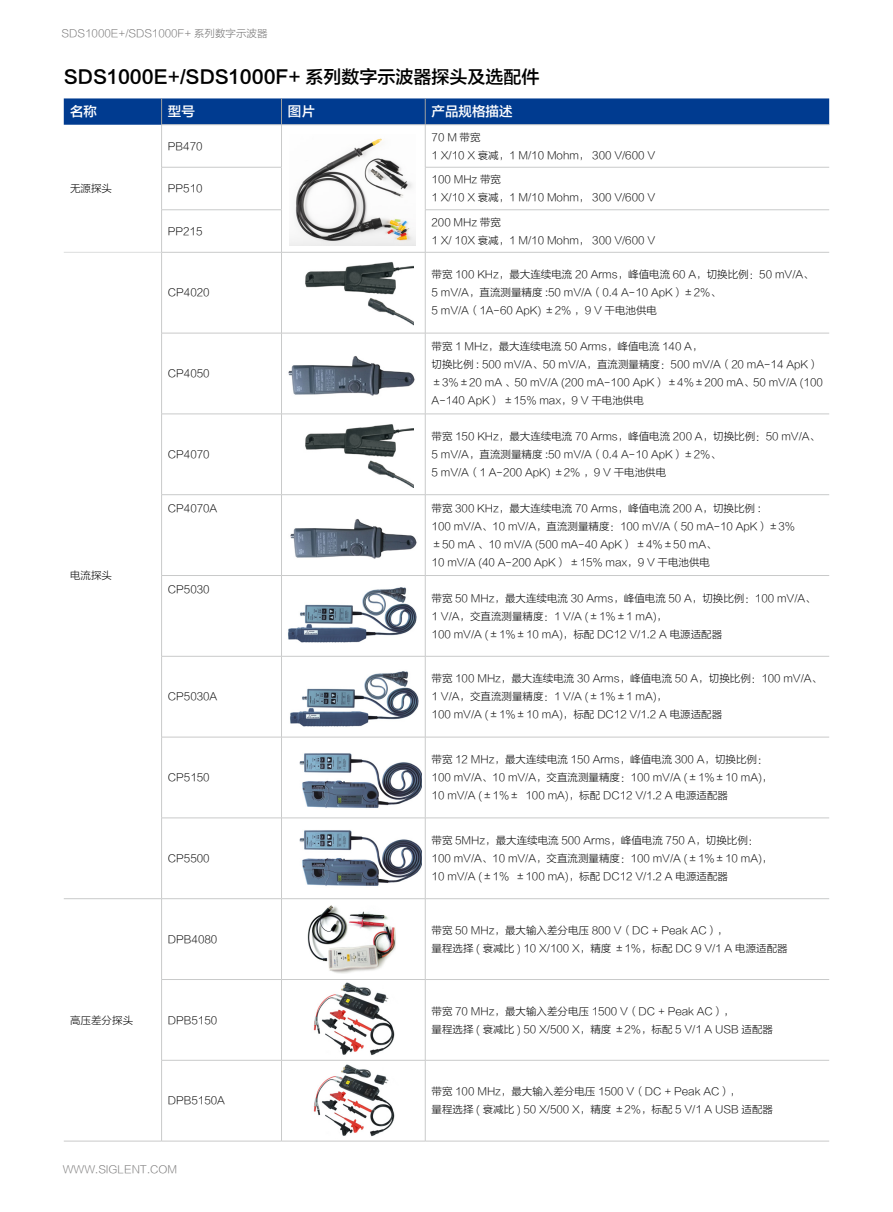
<style>
.page{position:relative;width:893px;height:1212px;background:#fff}
.page>*{position:absolute;margin:0;border:0;box-sizing:border-box;transform-origin:0 0}
.t1{font:18px "FZLTZHK GBK1 0";color:#000}
.t2{font:13.5px "FZLTZHK GBK1 0";color:#fff}
.t3{font:10.5px/18px "FZLTKHK GBK1 0";color:#000}
.t4{font:10.5px "FZLTKHK GBK1 0";color:#727171}
</style>
<div class="page">
<svg style="left:162px;top:415px;width:667px;height:241px"></svg>
<div style="left:64px;top:98px;width:765px;height:27px;background:#003b90"></div>
<hr style="left:64px;top:1141px;width:98px;height:1px;background:#c9caca">
<hr style="left:64px;top:898px;width:98px;height:1px;background:#c9caca">
<hr style="left:161px;top:124px;width:120px;height:1px;background:#c9caca">
<hr style="left:161px;top:125px;width:1px;height:42px;background:#c9caca">
<hr style="left:425px;top:124px;width:404px;height:1px;background:#c9caca">
<hr style="left:161px;top:167px;width:121px;height:1px;background:#c9caca">
<hr style="left:161px;top:167px;width:1px;height:43px;background:#c9caca">
<hr style="left:425px;top:167px;width:404px;height:1px;background:#c9caca">
<hr style="left:161px;top:209px;width:121px;height:1px;background:#c9caca">
<hr style="left:161px;top:210px;width:1px;height:42px;background:#c9caca">
<hr style="left:425px;top:209px;width:404px;height:1px;background:#c9caca">
<hr style="left:161px;top:252px;width:120px;height:1px;background:#c9caca">
<hr style="left:161px;top:252px;width:1px;height:81px;background:#c9caca">
<hr style="left:281px;top:252px;width:1px;height:81px;background:#c9caca">
<hr style="left:425px;top:252px;width:404px;height:1px;background:#c9caca">
<hr style="left:425px;top:252px;width:1px;height:81px;background:#c9caca">
<hr style="left:161px;top:333px;width:120px;height:1px;background:#c9caca">
<hr style="left:161px;top:333px;width:1px;height:81px;background:#c9caca">
<hr style="left:281px;top:333px;width:144px;height:1px;background:#c9caca">
<hr style="left:281px;top:333px;width:1px;height:81px;background:#c9caca">
<hr style="left:425px;top:333px;width:404px;height:1px;background:#c9caca">
<hr style="left:425px;top:333px;width:1px;height:81px;background:#c9caca">
<hr style="left:161px;top:414px;width:120px;height:1px;background:#c9caca">
<hr style="left:161px;top:414px;width:1px;height:80px;background:#c9caca">
<hr style="left:281px;top:414px;width:144px;height:1px;background:#c9caca">
<hr style="left:281px;top:414px;width:1px;height:80px;background:#c9caca">
<hr style="left:425px;top:414px;width:404px;height:1px;background:#c9caca">
<hr style="left:425px;top:414px;width:1px;height:80px;background:#c9caca">
<hr style="left:161px;top:494px;width:120px;height:1px;background:#c9caca">
<hr style="left:161px;top:495px;width:1px;height:80px;background:#c9caca">
<hr style="left:281px;top:494px;width:144px;height:1px;background:#c9caca">
<hr style="left:281px;top:495px;width:1px;height:80px;background:#c9caca">
<hr style="left:425px;top:494px;width:404px;height:1px;background:#c9caca">
<hr style="left:425px;top:495px;width:1px;height:80px;background:#c9caca">
<hr style="left:161px;top:575px;width:120px;height:1px;background:#c9caca">
<hr style="left:161px;top:576px;width:1px;height:80px;background:#c9caca">
<hr style="left:281px;top:575px;width:144px;height:1px;background:#c9caca">
<hr style="left:281px;top:576px;width:1px;height:80px;background:#c9caca">
<hr style="left:425px;top:575px;width:404px;height:1px;background:#c9caca">
<hr style="left:425px;top:576px;width:1px;height:80px;background:#c9caca">
<hr style="left:161px;top:656px;width:120px;height:1px;background:#c9caca">
<hr style="left:161px;top:656px;width:1px;height:81px;background:#c9caca">
<hr style="left:281px;top:656px;width:144px;height:1px;background:#c9caca">
<hr style="left:281px;top:656px;width:1px;height:81px;background:#c9caca">
<hr style="left:425px;top:656px;width:404px;height:1px;background:#c9caca">
<hr style="left:425px;top:656px;width:1px;height:81px;background:#c9caca">
<hr style="left:161px;top:737px;width:120px;height:1px;background:#c9caca">
<hr style="left:161px;top:737px;width:1px;height:81px;background:#c9caca">
<hr style="left:281px;top:737px;width:144px;height:1px;background:#c9caca">
<hr style="left:281px;top:737px;width:1px;height:81px;background:#c9caca">
<hr style="left:425px;top:737px;width:404px;height:1px;background:#c9caca">
<hr style="left:425px;top:737px;width:1px;height:81px;background:#c9caca">
<hr style="left:161px;top:818px;width:120px;height:1px;background:#c9caca">
<hr style="left:161px;top:818px;width:1px;height:80px;background:#c9caca">
<hr style="left:281px;top:818px;width:144px;height:1px;background:#c9caca">
<hr style="left:281px;top:818px;width:1px;height:80px;background:#c9caca">
<hr style="left:425px;top:818px;width:404px;height:1px;background:#c9caca">
<hr style="left:425px;top:818px;width:1px;height:80px;background:#c9caca">
<hr style="left:162px;top:898px;width:119px;height:1px;background:#c9caca">
<hr style="left:161px;top:899px;width:1px;height:80px;background:#c9caca">
<hr style="left:281px;top:898px;width:144px;height:1px;background:#c9caca">
<hr style="left:281px;top:899px;width:1px;height:80px;background:#c9caca">
<hr style="left:425px;top:898px;width:404px;height:1px;background:#c9caca">
<hr style="left:425px;top:899px;width:1px;height:80px;background:#c9caca">
<hr style="left:161px;top:979px;width:120px;height:1px;background:#c9caca">
<hr style="left:161px;top:980px;width:1px;height:80px;background:#c9caca">
<hr style="left:281px;top:979px;width:144px;height:1px;background:#c9caca">
<hr style="left:281px;top:980px;width:1px;height:80px;background:#c9caca">
<hr style="left:425px;top:979px;width:404px;height:1px;background:#c9caca">
<hr style="left:425px;top:980px;width:1px;height:80px;background:#c9caca">
<hr style="left:161px;top:1060px;width:120px;height:1px;background:#c9caca">
<hr style="left:161px;top:1060px;width:1px;height:81px;background:#c9caca">
<hr style="left:281px;top:1060px;width:144px;height:1px;background:#c9caca">
<hr style="left:281px;top:1060px;width:1px;height:81px;background:#c9caca">
<hr style="left:425px;top:1060px;width:404px;height:1px;background:#c9caca">
<hr style="left:425px;top:1060px;width:1px;height:81px;background:#c9caca">
<hr style="left:162px;top:1141px;width:119px;height:1px;background:#c9caca">
<hr style="left:281px;top:1141px;width:144px;height:1px;background:#c9caca">
<hr style="left:425px;top:1141px;width:404px;height:1px;background:#c9caca">
<hr style="left:281px;top:124px;width:144px;height:1px;background:#c9caca">
<hr style="left:281px;top:125px;width:1px;height:42px;background:#c9caca">
<hr style="left:425px;top:125px;width:1px;height:42px;background:#c9caca">
<hr style="left:281px;top:167px;width:1px;height:43px;background:#c9caca">
<hr style="left:425px;top:167px;width:1px;height:43px;background:#c9caca">
<hr style="left:281px;top:210px;width:1px;height:42px;background:#c9caca">
<hr style="left:425px;top:210px;width:1px;height:42px;background:#c9caca">
<hr style="left:281px;top:252px;width:144px;height:1px;background:#c9caca">
<hr style="left:64px;top:252px;width:97px;height:1px;background:#dcdddd">
<img style="left:305px;top:262px;width:109px;height:63px">
<img style="left:288px;top:504px;width:132px;height:69px">
<img style="left:288px;top:356px;width:127px;height:40px">
<img style="left:294px;top:419px;width:120px;height:69px">
<img style="left:284px;top:585px;width:136px;height:60px">
<img style="left:290px;top:671px;width:129px;height:56px">
<img style="left:299px;top:753px;width:123px;height:55px">
<img style="left:299px;top:830px;width:123px;height:56px">
<img style="left:307px;top:905px;width:89px;height:69px">
<img style="left:313px;top:982px;width:82px;height:74px">
<img style="left:313px;top:1064px;width:82px;height:73px">
<img style="left:289px;top:138px;width:126px;height:108px">
<p class="t4" style="left:62px;top:27px;width:207px">SDS1000E+/SDS1000F+ 系列数字示波器</p>
<h1 class="t1" style="left:64px;top:67px;width:477px">SDS1000E+/SDS1000F+ 系列数字示波器探头及选配件</h1>
<p class="t2" style="left:70px;top:104px;width:28px">名称</p>
<p class="t2" style="left:168px;top:104px;width:28px">型号</p>
<p class="t2" style="left:288px;top:104px;width:28px">图片</p>
<p class="t2" style="left:432px;top:104px;width:82px">产品规格描述</p>
<p class="t3" style="left:168px;top:137px;width:36px">PB470</p>
<p class="t3" style="left:432px;top:128px;width:225px">70 M 带宽<br>1 X/10 X 衰减，1 M/10 Mohm， 300 V/600 V</p>
<p class="t3" style="left:70px;top:180px;width:43px">无源探头</p>
<p class="t3" style="left:168px;top:180px;width:36px">PP510</p>
<p class="t3" style="left:432px;top:171px;width:225px">100 MHz 带宽<br>1 X/10 X 衰减，1 M/10 Mohm， 300 V/600 V</p>
<p class="t3" style="left:168px;top:222px;width:36px">PP215</p>
<p class="t3" style="left:432px;top:213px;width:225px">200 MHz 带宽<br>1 X/ 10X 衰减，1 M/10 Mohm， 300 V/600 V</p>
<p class="t3" style="left:70px;top:567px;width:43px">电流探头</p>
<p class="t3" style="left:70px;top:1011px;width:64px">高压差分探头</p>
<p class="t3" style="left:168px;top:284px;width:43px">CP4020</p>
<p class="t3" style="left:168px;top:365px;width:43px">CP4050</p>
<p class="t3" style="left:168px;top:446px;width:43px">CP4070</p>
<p class="t3" style="left:432px;top:266px;width:383px">带宽 100 KHz，最大连续电流 20 Arms，峰值电流 60 A，切换比例：50 mV/A、<br>5 mV/A，直流测量精度 :50 mV/A（0.4 A-10 ApK）±2%、<br>5 mV/A（1A-60 ApK) ±2% ，9 V 干电池供电</p>
<p class="t3" style="left:432px;top:338px;width:393px">带宽 1 MHz，最大连续电流 50 Arms，峰值电流 140 A，<br>切换比例 : 500 mV/A、50 mV/A，直流测量精度：500 mV/A（20 mA-14 ApK）±3%±20 mA 、50 mV/A (200 mA-100 ApK） ±4%±200 mA、50 mV/A (100<br>A-140 ApK） ±15% max，9 V 干电池供电</p>
<p class="t3" style="left:432px;top:428px;width:390px">带宽 150 KHz，最大连续电流 70 Arms，峰值电流 200 A，切换比例：50 mV/A、<br>5 mV/A，直流测量精度 :50 mV/A（0.4 A-10 ApK）±2%、<br>5 mV/A（1 A-200 ApK) ±2% ，9 V 干电池供电</p>
<p class="t3" style="left:168px;top:499px;width:51px">CP4070A</p>
<p class="t3" style="left:432px;top:499px;width:365px">带宽 300 KHz，最大连续电流 70 Arms，峰值电流 200 A，切换比例 :<br>100 mV/A、10 mV/A，直流测量精度：100 mV/A（50 mA-10 ApK）±3% ±50 mA 、10 mV/A (500 mA-40 ApK） ±4%±50 mA、<br>10 mV/A (40 A-200 ApK） ±15% max，9 V 干电池供电</p>
<p class="t3" style="left:168px;top:580px;width:43px">CP5030</p>
<p class="t3" style="left:432px;top:589px;width:385px">带宽 50 MHz，最大连续电流 30 Arms，峰值电流 50 A，切换比例：100 mV/A、<br>1 V/A，交直流测量精度：1 V/A (±1%±1 mA)，<br>100 mV/A (±1%±10 mA)，标配 DC12 V/1.2 A 电源适配器</p>
<p class="t3" style="left:168px;top:688px;width:51px">CP5030A</p>
<p class="t3" style="left:168px;top:769px;width:43px">CP5150</p>
<p class="t3" style="left:168px;top:850px;width:43px">CP5500</p>
<p class="t3" style="left:432px;top:670px;width:392px">带宽 100 MHz，最大连续电流 30 Arms，峰值电流 50 A，切换比例：100 mV/A、<br>1 V/A，交直流测量精度：1 V/A (±1%±1 mA)，<br>100 mV/A (±1%±10 mA)，标配 DC12 V/1.2 A 电源适配器</p>
<p class="t3" style="left:432px;top:751px;width:342px">带宽 12 MHz，最大连续电流 150 Arms，峰值电流 300 A，切换比例：<br>100 mV/A、10 mV/A，交直流测量精度：100 mV/A (±1%±10 mA)，<br>10 mV/A (±1%± 100 mA)，标配 DC12 V/1.2 A 电源适配器</p>
<p class="t3" style="left:432px;top:832px;width:342px">带宽 5MHz，最大连续电流 500 Arms，峰值电流 750 A，切换比例：<br>100 mV/A、10 mV/A，交直流测量精度：100 mV/A (±1%±10 mA)，<br>10 mV/A (±1% ±100 mA)，标配 DC12 V/1.2 A 电源适配器</p>
<p class="t3" style="left:168px;top:930px;width:51px">DPB4080</p>
<p class="t3" style="left:432px;top:921px;width:358px">带宽 50 MHz，最大输入差分电压 800 V（DC + Peak AC），<br>量程选择 ( 衰减比 ) 10 X/100 X，精度 ±1%，标配 DC 9 V/1 A 电源适配器</p>
<p class="t3" style="left:168px;top:1011px;width:51px">DPB5150</p>
<p class="t3" style="left:432px;top:1002px;width:343px">带宽 70 MHz，最大输入差分电压 1500 V（DC + Peak AC），<br>量程选择 ( 衰减比 ) 50 X/500 X，精度 ±2%，标配 5 V/1 A USB 适配器</p>
<p class="t3" style="left:168px;top:1092px;width:58px">DPB5150A</p>
<p class="t3" style="left:432px;top:1083px;width:343px">带宽 100 MHz，最大输入差分电压 1500 V（DC + Peak AC），<br>量程选择 ( 衰减比 ) 50 X/500 X，精度 ±2%，标配 5 V/1 A USB 适配器</p>
<p class="t4" style="left:63px;top:1164px;width:116px">WWW.SIGLENT.COM</p>
</div>
